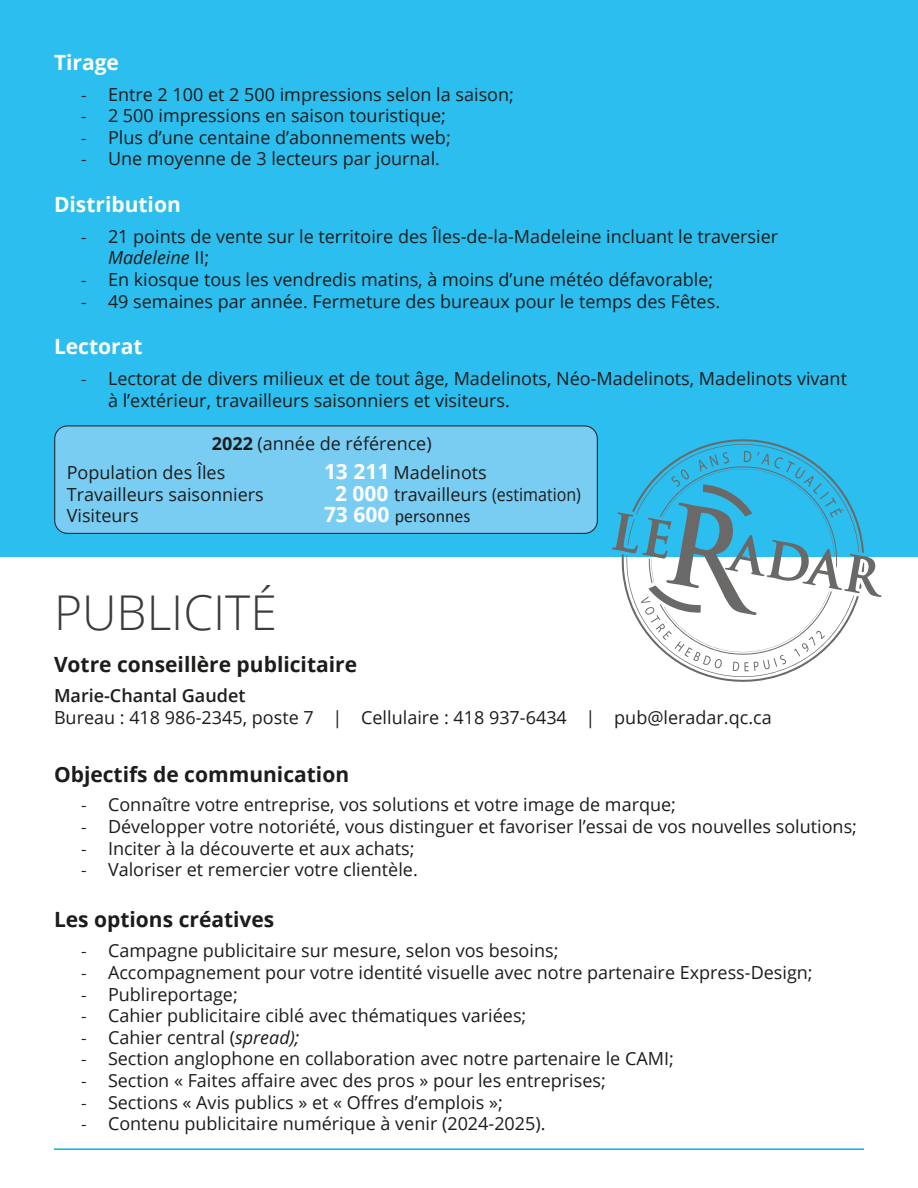
<style>
.page{position:relative;width:918px;height:1188px;background:#fff}
.page>*{position:absolute;margin:0;border:0;box-sizing:border-box;transform-origin:0 0}
.Normal__Web{font:300 48px "Open Sans";color:#3d3c3c}
.Normal__Web-2{font:700 21px "Open Sans";color:#1c1c1b}
.t1{font:700 21px "Open Sans";color:#fff}
.List_Paragraph{font:18px/21.6px "Open Sans";color:#1c1c1b}
.t2{font:600 18px "Open Sans";color:#1c1c1b}
.t3{font:18px "Calibri";color:#1c1c1b}
.s1{font-family:"Calibri"}
.s2{font-style:italic}
.s3{font-weight:700}
.s4{font-weight:700;font-size:21px;color:#fff}
.s5{font-family:"Open Sans";font-weight:700;font-size:21px;color:#fff}
</style>
<div class="page">
<div style="left:0;top:0;width:918px;height:556px;background:#2cbeef"></div>
<div style="left:55px;top:426px;width:542px;height:107px;background:#79cdf3;border-radius:13px"></div>
<div style="left:54px;top:426px;width:544px;height:108px;border:1px solid #1c1c1b;border-radius:13px"></div>
<hr style="left:54px;top:1148px;width:810px;height:2px;background:#00b7ed">
<svg style="left:612px;top:439px;width:270px;height:243px"></svg>
<p class="t1" style="left:54px;top:48px;width:67px">Tirage</p>
<p class="List_Paragraph" style="left:81px;top:83px;width:434px"><span class="s1">-</span> Entre 2 100 et 2 500 impressions selon la saison;</p>
<p class="List_Paragraph" style="left:81px;top:104px;width:367px"><span class="s1">-</span> 2 500 impressions en saison touristique;</p>
<p class="List_Paragraph" style="left:81px;top:126px;width:371px"><span class="s1">-</span> Plus d’une centaine d’abonnements web;</p>
<p class="List_Paragraph" style="left:81px;top:148px;width:361px"><span class="s1">-</span> Une moyenne de 3 lecteurs par journal.</p>
<p class="t1" style="left:54px;top:190px;width:128px">Distribution</p>
<p class="List_Paragraph" style="left:108px;top:225px;width:672px;text-indent:-27px"><span class="s1">-</span> 21 points de vente sur le territoire des Îles-de-la-Madeleine incluant le traversier<br><span class="s2">Madeleine</span> II;</p>
<p class="List_Paragraph" style="left:81px;top:268px;width:634px"><span class="s1">-</span> En kiosque tous les vendredis matins, à moins d’une météo défavorable;</p>
<p class="List_Paragraph" style="left:81px;top:290px;width:641px"><span class="s1">-</span> 49 semaines par année. Fermeture des bureaux pour le temps des Fêtes.</p>
<p class="t1" style="left:54px;top:332px;width:90px">Lectorat</p>
<p class="List_Paragraph" style="left:108px;top:367px;width:741px;text-indent:-27px"><span class="s1">-</span> Lectorat de divers milieux et de tout âge, Madelinots, Néo-Madelinots, Madelinots vivant à l’extérieur, travailleurs saisonniers et visiteurs.</p>
<p class="List_Paragraph" style="left:212px;top:432px;width:221px"><span class="s3">2022</span> (année de référence)</p>
<p class="List_Paragraph" style="left:67px;top:461px;width:160px">Population des Îles</p>
<p class="List_Paragraph" style="left:324px;top:461px;width:164px"><span class="s4">13 211</span> Madelinots</p>
<p class="List_Paragraph" style="left:67px;top:483px;width:199px">Travailleurs saisonniers</p>
<p class="List_Paragraph" style="left:335px;top:483px;width:247px"><span class="s4">2 000</span> travailleurs (estimation)</p>
<p class="List_Paragraph" style="left:67px;top:504px;width:73px">Visiteurs</p>
<p class="t3" style="left:324px;top:505px;width:148px"><span class="s5">73 600</span> personnes</p>
<p class="Normal__Web" style="left:54px;top:580px;width:224px">PUBLICITÉ</p>
<p class="Normal__Web-2" style="left:54px;top:649px;width:305px">Votre conseillère publicitaire</p>
<p class="t2" style="left:54px;top:684px;width:193px">Marie-Chantal Gaudet</p>
<p class="List_Paragraph" style="left:54px;top:706px;width:719px">Bureau : 418 986-2345, poste 7 | Cellulaire : 418 937-6434 | pub@leradar.qc.ca</p>
<p class="Normal__Web-2" style="left:54px;top:760px;width:297px">Objectifs de communication</p>
<p class="List_Paragraph" style="left:81px;top:794px;width:597px"><span class="s1">-</span> Connaître votre entreprise, vos solutions et votre image de marque;</p>
<p class="List_Paragraph" style="left:81px;top:815px;width:778px"><span class="s1">-</span> Développer votre notoriété, vous distinguer et favoriser l’essai de vos nouvelles solutions;</p>
<p class="List_Paragraph" style="left:81px;top:837px;width:335px"><span class="s1">-</span> Inciter à la découverte et aux achats;</p>
<p class="List_Paragraph" style="left:81px;top:858px;width:338px"><span class="s1">-</span> Valoriser et remercier votre clientèle.</p>
<p class="Normal__Web-2" style="left:54px;top:904px;width:222px">Les options créatives</p>
<p class="List_Paragraph" style="left:81px;top:940px;width:479px"><span class="s1">-</span> Campagne publicitaire sur mesure, selon vos besoins;</p>
<p class="List_Paragraph" style="left:81px;top:961px;width:733px"><span class="s1">-</span> Accompagnement pour votre identité visuelle avec notre partenaire Express-Design;</p>
<p class="List_Paragraph" style="left:81px;top:983px;width:158px"><span class="s1">-</span> Publireportage;</p>
<p class="List_Paragraph" style="left:81px;top:1004px;width:447px"><span class="s1">-</span> Cahier publicitaire ciblé avec thématiques variées;</p>
<p class="List_Paragraph" style="left:81px;top:1026px;width:220px"><span class="s1">-</span> Cahier central (<span class="s2">spread);</span></p>
<p class="List_Paragraph" style="left:81px;top:1048px;width:594px"><span class="s1">-</span> Section anglophone en collaboration avec notre partenaire le CAMI;</p>
<p class="List_Paragraph" style="left:81px;top:1069px;width:526px"><span class="s1">-</span> Section « Faites affaire avec des pros » pour les entreprises;</p>
<p class="List_Paragraph" style="left:81px;top:1091px;width:423px"><span class="s1">-</span> Sections « Avis publics » et « Offres d’emplois »;</p>
<p class="List_Paragraph" style="left:81px;top:1112px;width:466px"><span class="s1">-</span> Contenu publicitaire numérique à venir (2024-2025).</p>
</div>
